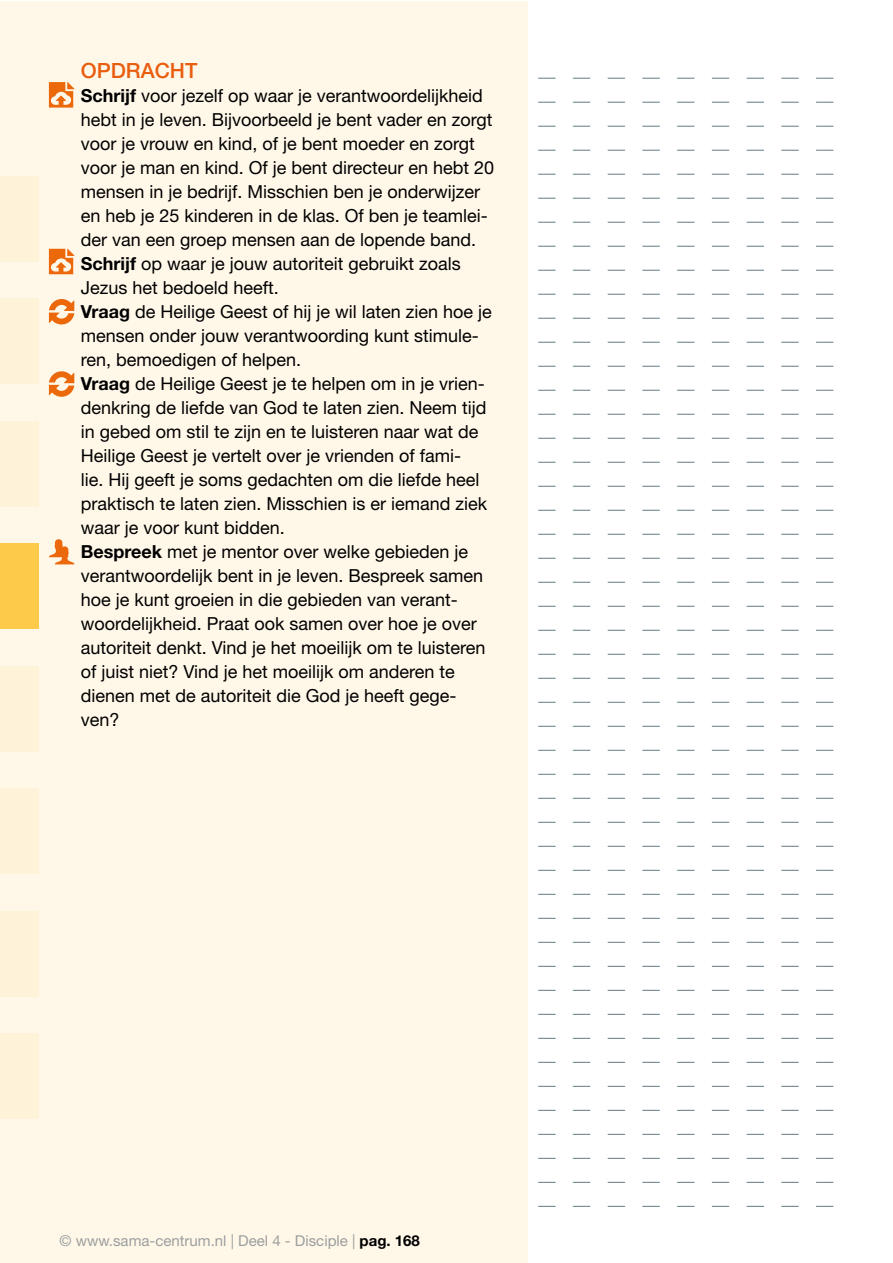
<style>
.page{position:relative;width:893px;height:1263px;background:#fff}
.page>*{position:absolute;margin:0;border:0;box-sizing:border-box;transform-origin:0 0}
.t1{font:500 21px "Helvetica Neue LT";color:#e95d0f}
.t2{font:18px/24px "Helvetica Neue LT";color:#000}
.t3{font:15px "Helvetica Neue LT";color:#9c9e9f}
.s1{font-weight:700}
.s2{font-weight:700;color:#000}
</style>
<div class="page">
<svg style="left:527px;top:78px;width:306px;height:1px"></svg>
<svg style="left:527px;top:102px;width:306px;height:1px"></svg>
<svg style="left:527px;top:126px;width:306px;height:1px"></svg>
<svg style="left:527px;top:150px;width:306px;height:1px"></svg>
<svg style="left:527px;top:174px;width:306px;height:1px"></svg>
<svg style="left:527px;top:198px;width:306px;height:1px"></svg>
<svg style="left:527px;top:222px;width:306px;height:1px"></svg>
<svg style="left:527px;top:246px;width:306px;height:1px"></svg>
<svg style="left:527px;top:270px;width:306px;height:1px"></svg>
<svg style="left:527px;top:294px;width:306px;height:1px"></svg>
<svg style="left:527px;top:318px;width:306px;height:1px"></svg>
<svg style="left:527px;top:342px;width:306px;height:1px"></svg>
<svg style="left:527px;top:366px;width:306px;height:1px"></svg>
<svg style="left:527px;top:390px;width:306px;height:1px"></svg>
<svg style="left:527px;top:414px;width:306px;height:1px"></svg>
<svg style="left:527px;top:438px;width:306px;height:1px"></svg>
<svg style="left:527px;top:462px;width:306px;height:1px"></svg>
<svg style="left:527px;top:486px;width:306px;height:1px"></svg>
<svg style="left:527px;top:510px;width:306px;height:1px"></svg>
<svg style="left:527px;top:534px;width:306px;height:1px"></svg>
<svg style="left:527px;top:558px;width:306px;height:1px"></svg>
<svg style="left:527px;top:582px;width:306px;height:1px"></svg>
<svg style="left:527px;top:606px;width:306px;height:1px"></svg>
<svg style="left:527px;top:630px;width:306px;height:1px"></svg>
<svg style="left:527px;top:654px;width:306px;height:1px"></svg>
<svg style="left:527px;top:678px;width:306px;height:1px"></svg>
<svg style="left:527px;top:702px;width:306px;height:1px"></svg>
<svg style="left:527px;top:726px;width:306px;height:1px"></svg>
<svg style="left:527px;top:750px;width:306px;height:1px"></svg>
<svg style="left:527px;top:774px;width:306px;height:1px"></svg>
<svg style="left:527px;top:798px;width:306px;height:1px"></svg>
<svg style="left:527px;top:822px;width:306px;height:1px"></svg>
<svg style="left:527px;top:846px;width:306px;height:1px"></svg>
<svg style="left:527px;top:870px;width:306px;height:1px"></svg>
<svg style="left:527px;top:894px;width:306px;height:1px"></svg>
<svg style="left:527px;top:918px;width:306px;height:1px"></svg>
<svg style="left:527px;top:942px;width:306px;height:1px"></svg>
<svg style="left:527px;top:966px;width:306px;height:1px"></svg>
<svg style="left:527px;top:990px;width:306px;height:1px"></svg>
<svg style="left:527px;top:1014px;width:306px;height:1px"></svg>
<svg style="left:527px;top:1038px;width:306px;height:1px"></svg>
<svg style="left:527px;top:1062px;width:306px;height:1px"></svg>
<svg style="left:527px;top:1086px;width:306px;height:1px"></svg>
<svg style="left:527px;top:1110px;width:306px;height:1px"></svg>
<svg style="left:527px;top:1134px;width:306px;height:1px"></svg>
<svg style="left:527px;top:1158px;width:306px;height:1px"></svg>
<svg style="left:527px;top:1182px;width:306px;height:1px"></svg>
<svg style="left:527px;top:1206px;width:306px;height:1px"></svg>
<div style="left:0;top:1px;width:527px;height:1262px;background:#fff8e9"></div>
<svg style="left:49px;top:82px;width:25px;height:26px"></svg>
<svg style="left:49px;top:249px;width:25px;height:25px"></svg>
<svg style="left:49px;top:299px;width:25px;height:25px"></svg>
<svg style="left:49px;top:371px;width:25px;height:26px"></svg>
<svg style="left:49px;top:539px;width:25px;height:25px"></svg>
<div style="left:0;top:176px;width:38px;height:85px;background:#fef3d9"></div>
<div style="left:0;top:299px;width:38px;height:85px;background:#fef3d9"></div>
<div style="left:0;top:421px;width:38px;height:85px;background:#fef3d9"></div>
<div style="left:0;top:666px;width:38px;height:85px;background:#fef3d9"></div>
<div style="left:0;top:789px;width:38px;height:85px;background:#fef3d9"></div>
<div style="left:0;top:911px;width:38px;height:85px;background:#fef3d9"></div>
<div style="left:0;top:1034px;width:38px;height:85px;background:#fef3d9"></div>
<div style="left:0;top:544px;width:38px;height:85px;background:#fdca49"></div>
<p class="t1" style="left:81px;top:58px;width:118px">OPDRACHT</p>
<p class="t2" style="left:81px;top:83px;width:415px"><span class="s1">Schrijf</span> voor jezelf op waar je verantwoordelijkheid hebt in je leven. Bijvoorbeeld je bent vader en zorgt voor je vrouw en kind, of je bent moeder en zorgt voor je man en kind. Of je bent directeur en hebt 20 mensen in je bedrijf. Misschien ben je onderwijzer en heb je 25 kinderen in de klas. Of ben je teamlei&shy;der van een groep mensen aan de lopende band.<br><span class="s1">Schrijf</span> op waar je jouw autoriteit gebruikt zoals Jezus het bedoeld heeft.<br><span class="s1">Vraag</span> de Heilige Geest of hij je wil laten zien hoe je mensen onder jouw verantwoording kunt stimule&shy;ren, bemoedigen of helpen.<br><span class="s1">Vraag</span> de Heilige Geest je te helpen om in je vrien&shy;denkring de liefde van God te laten zien. Neem tijd in gebed om stil te zijn en te luisteren naar wat de Heilige Geest je vertelt over je vrienden of fami-<br>lie. Hij geeft je soms gedachten om die liefde heel praktisch te laten zien. Misschien is er iemand ziek waar je voor kunt bidden.<br><span class="s1">Bespreek</span> met je mentor over welke gebieden je verantwoordelijk bent in je leven. Bespreek samen hoe je kunt groeien in die gebieden van verant&shy;woordelijkheid. Praat ook samen over hoe je over autoriteit denkt. Vind je het moeilijk om te luisteren of juist niet? Vind je het moeilijk om anderen te dienen met de autoriteit die God je heeft gege&shy;ven?</p>
<p class="t3" style="left:60px;top:1231px;width:362px">© www.sama-centrum.nl | Deel 4 - Disciple | <span class="s2">pag. 168</span></p>
</div>
